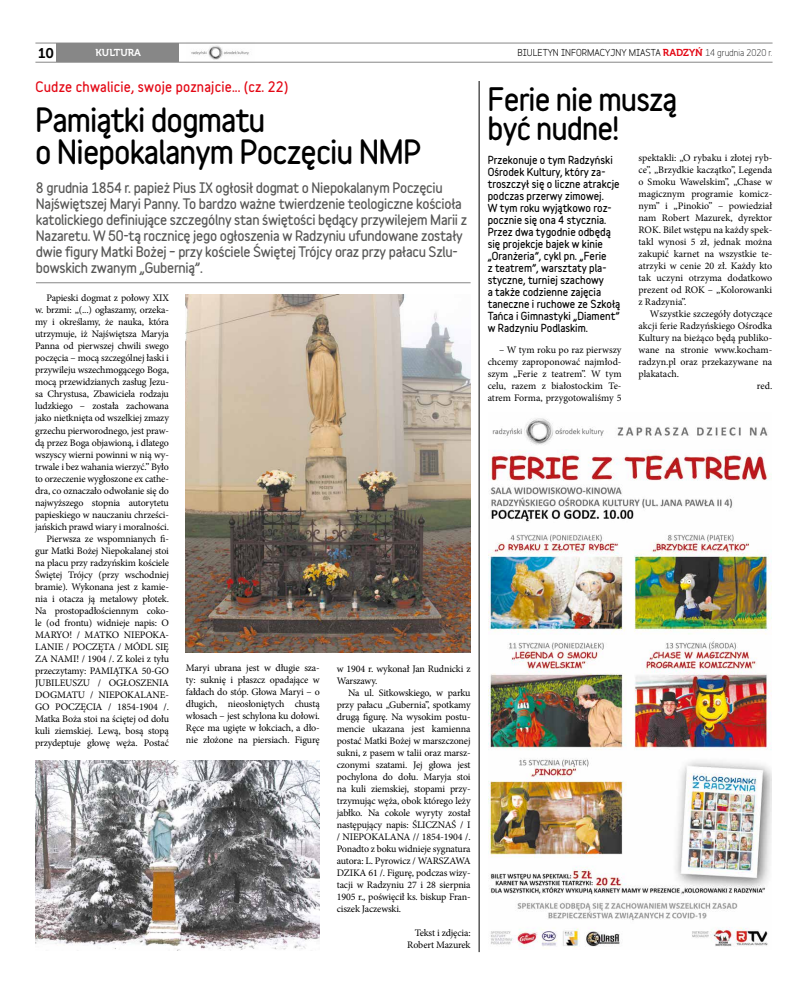
<style>
.page{position:relative;width:808px;height:993px;background:#fff}
.page>*{position:absolute;margin:0;border:0;box-sizing:border-box;transform-origin:0 0}
.t1{font:900 30px/32px "Variable";letter-spacing:-.03em;color:#000}
.t2{font:900 29px/29px "Variable";letter-spacing:-.03em;color:#000}
.t3{font:14px "Museo 700";color:#000}
.t4{font:900 13px/16px "Variable";letter-spacing:-.02em;color:#575756}
.t5{font:900 13px "Variable";letter-spacing:.015em;color:#e30613}
.t6{font:10px/12px "Minion Pro";letter-spacing:-.015em;color:#000;text-align:justify}
.t7{font:900 10px/12px "Variable";color:#000}
.t8{font:10px "Museo 700";color:#fff}
.t9{font:700 9px "Variable";color:#000}
.s1{font-family:"Museo 700";font-weight:400;font-size:10px;color:#e30613}
.s2{font-weight:400}
</style>
<div class="page">
<img style="left:187px;top:42px;width:68px;height:20px">
<div style="left:56px;top:43px;width:123px;height:19px;background:#878787"></div>
<hr style="left:35px;top:43px;width:737px;height:1px;background:#878787">
<hr style="left:35px;top:62px;width:737px;height:1px;background:#878787">
<hr style="left:479px;top:81px;width:1px;height:870px;background:#000">
<hr style="left:36px;top:282px;width:435px;height:1px;background:#878787">
<img style="left:186px;top:294px;width:284px;height:358px">
<img style="left:35px;top:760px;width:284px;height:189px">
<img style="left:488px;top:418px;width:284px;height:530px">
<h3 class="t3" style="left:38px;top:45px;width:17px">10</h3>
<p class="t8" style="left:96px;top:47px;width:47px">KULTURA</p>
<p class="t9" style="left:517px;top:45px;width:256px">BIULETYN INFORMACYJNY MIASTA <span class="s1">RADZYŃ</span> <span class="s2">14 grudnia 2020 r.</span></p>
<h3 class="t5" style="left:35px;top:77px;width:254px">Cudze chwalicie, swoje poznajcie... (cz. 22)</h3>
<h1 class="t1" style="left:35px;top:103px;width:388px">Pamiątki dogmatu<br>o Niepokalanym Poczęciu NMP</h1>
<p class="t4" style="left:36px;top:179px;width:433px">8 grudnia 1854 r. papież Pius IX ogłosił dogmat o Niepokalanym Poczęciu Najświętszej Maryi Panny. To bardzo ważne twierdzenie teologiczne kościoła katolickiego definiujące szczególny stan świętości będący przywilejem Marii z Nazaretu. W 50-tą rocznicę jego ogłoszenia w Radzyniu ufundowane zostały dwie figury Matki Bożej – przy kościele Świętej Trójcy oraz przy pałacu Szlu&shy;bowskich zwanym „Gubernią”.</p>
<p class="t6" style="left:35px;top:292px;width:135px;text-align:right">Papieski dogmat z połowy XIX<br>w. brzmi: „(...) ogłaszamy, orzeka&shy;my i określamy, że nauka, która utrzymuje, iż Najświętsza Maryja<br>Panna od pierwszej chwili swego poczęcia – mocą szczególnej łaski i przywileju wszechmogącego Boga, mocą przewidzianych zasług Jezu&shy;sa Chrystusa, Zbawiciela rodzaju ludzkiego – została zachowana jako nietknięta od wszelkiej zmazy grzechu pierworodnego, jest praw&shy;dą przez Boga objawioną, i dlatego wszyscy wierni powinni w nią wy&shy;trwale i bez wahania wierzyć.” Było to orzeczenie wygłoszone ex cathe&shy;dra, co oznaczało odwołanie się do najwyższego stopnia autorytetu papieskiego w nauczaniu chrześci&shy;jańskich prawd wiary i moralności.<br>Pierwsza ze wspomnianych fi&shy;gur Matki Bożej Niepokalanej stoi na placu przy radzyńskim kościele<br>Świętej Trójcy (przy wschodniej bramie). Wykonana jest z kamie&shy;nia i otacza ją metalowy płotek.<br>Na prostopadłościennym coko&shy;le (od frontu) widnieje napis: O<br>MARYO! / MATKO NIEPOKA-<br>LANIE / POCZĘTA / MÓDL SIĘ<br>ZA NAMI! / 1904 /. Z kolei z tyłu przeczytamy: PAMIĄTKA 50-GO<br>JUBILEUSZU / OGŁOSZENIA<br>DOGMATU / NIEPOKALANE-<br>GO POCZĘCIA / 1854-1904 /.<br>Matka Boża stoi na ściętej od dołu kuli ziemskiej. Lewą, bosą stopą przydeptuje głowę węża. Postać</p>
<p class="t6" style="left:186px;top:661px;width:135px">Maryi ubrana jest w długie sza&shy;ty: suknię i płaszcz opadające w fałdach do stóp. Głowa Maryi – o długich, nieosłoniętych chustą włosach – jest schylona ku dołowi.<br>Ręce ma ugięte w łokciach, a dło&shy;nie złożone na piersiach. Figurę</p>
<p class="t6" style="left:337px;top:662px;width:135px">w 1904 r. wykonał Jan Rudnicki z<br>Warszawy.</p>
<p class="t6" style="left:337px;top:686px;width:135px;text-indent:11px">Na ul. Sitkowskiego, w parku przy pałacu „Gubernia”, spotkamy drugą figurę. Na wysokim postu&shy;mencie ukazana jest kamienna postać Matki Bożej w marszczonej sukni, z pasem w talii oraz marsz&shy;czonymi szatami. Jej głowa jest pochylona do dołu. Maryja stoi na kuli ziemskiej, stopami przy&shy;trzymując węża, obok którego leży jabłko. Na cokole wyryty został następujący napis: ŚLICZNAŚ / I / NIEPOKALANA // 1854-1904 /.<br>Ponadto z boku widnieje sygnatura autora: L. Pyrowicz / WARSZAWA DZIKA 61 /. Figurę, podczas wizy&shy;tacji w Radzyniu 27 i 28 sierpnia 1905 r., poświęcił ks. biskup Fran&shy;ciszek Jaczewski.</p>
<p class="t6" style="left:407px;top:926px;width:65px;text-align:right">Tekst i zdjęcia:<br>Robert Mazurek</p>
<h2 class="t2" style="left:488px;top:85px;width:191px">Ferie nie muszą być nudne!</h2>
<p class="t7" style="left:488px;top:154px;width:134px">Przekonuje o tym Radzyński<br>Ośrodek Kultury, który za&shy;troszczył się o liczne atrakcje podczas przerwy zimowej.<br>W tym roku wyjątkowo roz&shy;pocznie się ona 4 stycznia.<br>Przez dwa tygodnie odbędą się projekcje bajek w kinie „Oranżeria”, cykl pn. „Ferie<br>z teatrem”, warsztaty pla&shy;styczne, turniej szachowy<br>a także codzienne zajęcia taneczne i ruchowe ze Szkołą<br>Tańca i Gimnastyki „Diament” w Radzyniu Podlaskim.</p>
<p class="t6" style="left:488px;top:344px;width:135px;text-indent:11px">– W tym roku po raz pierwszy chcemy zaproponować najmłod&shy;szym „Ferie z teatrem”. W tym celu, razem z białostockim Te&shy;atrem Forma, przygotowaliśmy 5</p>
<p class="t6" style="left:638px;top:152px;width:135px">spektakli: „O rybaku i złotej ryb&shy;ce”, „Brzydkie kaczątko”, Legenda o Smoku Wawelskim”, „Chase w magicznym programie komicz&shy;nym” i „Pinokio” – powiedział nam Robert Mazurek, dyrektor ROK. Bilet wstępu na każdy spek&shy;takl wynosi 5 zł, jednak można zakupić karnet na wszystkie te&shy;atrzyki w cenie 20 zł. Każdy kto tak uczyni otrzyma dodatkowo prezent od ROK – „Kolorowanki z Radzynia”.</p>
<p class="t6" style="left:650px;top:308px;width:124px">Wszystkie szczegóły dotyczące</p>
<p class="t6" style="left:638px;top:320px;width:135px">akcji ferie Radzyńskiego Ośrodka</p>
<p class="t6" style="left:638px;top:332px;width:135px">Kultury na bieżąco będą publiko-</p>
<p class="t6" style="left:638px;top:344px;width:135px">wane na stronie www.kocham-</p>
<p class="t6" style="left:638px;top:356px;width:135px">radzyn.pl oraz przekazywane na</p>
<p class="t6" style="left:638px;top:368px;width:42px">plakatach.</p>
<p class="t6" style="left:757px;top:380px;width:17px">red.</p>
</div>
